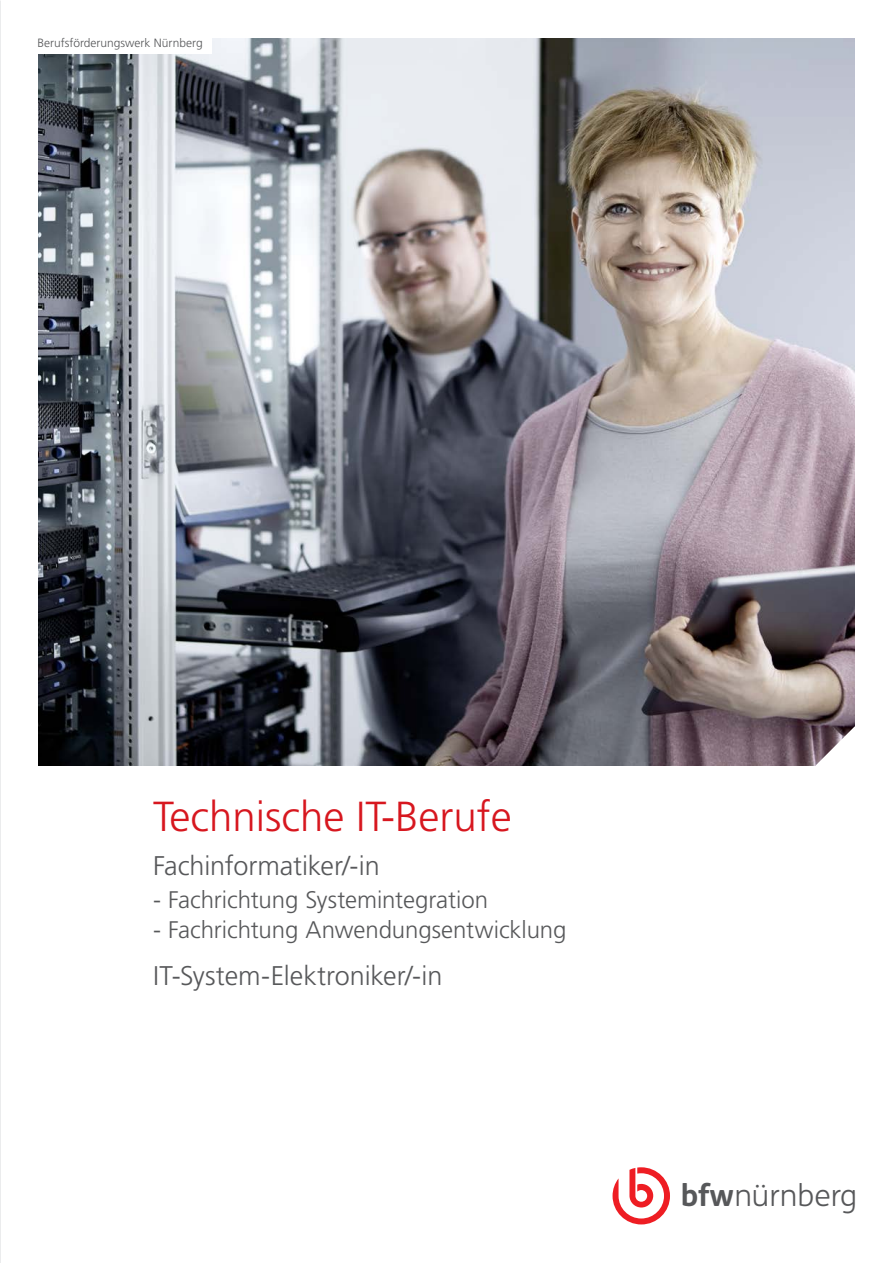
<style>
.page{position:relative;width:893px;height:1263px;background:#fff}
.page>*{position:absolute;margin:0;border:0;box-sizing:border-box;transform-origin:0 0}
.t1{font:300 42px "Frutiger";color:#d7171f}
.t2{font:300 30.3px "FS Me";color:#57585a}
.t3{font:300 27px "Frutiger";letter-spacing:-.005em;color:#57585a}
.t4{font:300 24px "Frutiger";letter-spacing:-.005em;color:#57585a}
.t5{font:300 12px "Frutiger";color:#57585a}
.s1{font-weight:700}
</style>
<div class="page">
<img style="left:38px;top:38px;width:817px;height:727px">
<svg style="left:816px;top:726px;width:39px;height:39px"></svg>
<div style="left:11px;top:0;width:201px;height:53px;background:#fff"></div>
<svg style="left:613px;top:1167px;width:57px;height:57px"></svg>
<p class="t5" style="left:37px;top:36px;width:167px">Berufsförderungswerk Nürnberg</p>
<h1 class="t1" style="left:153px;top:793px;width:360px">Technische IT-Berufe</h1>
<p class="t3" style="left:153px;top:850px;width:228px">Fachinformatiker/-in</p>
<p class="t4" style="left:153px;top:885px;width:336px">- Fachrichtung Systemintegration</p>
<p class="t4" style="left:153px;top:915px;width:415px">- Fachrichtung Anwendungsentwicklung</p>
<p class="t3" style="left:153px;top:960px;width:291px">IT-System-Elektroniker/-in</p>
<p class="t2" style="left:681px;top:1174px;width:178px"><span class="s1">bfw</span>nürnberg</p>
</div>
